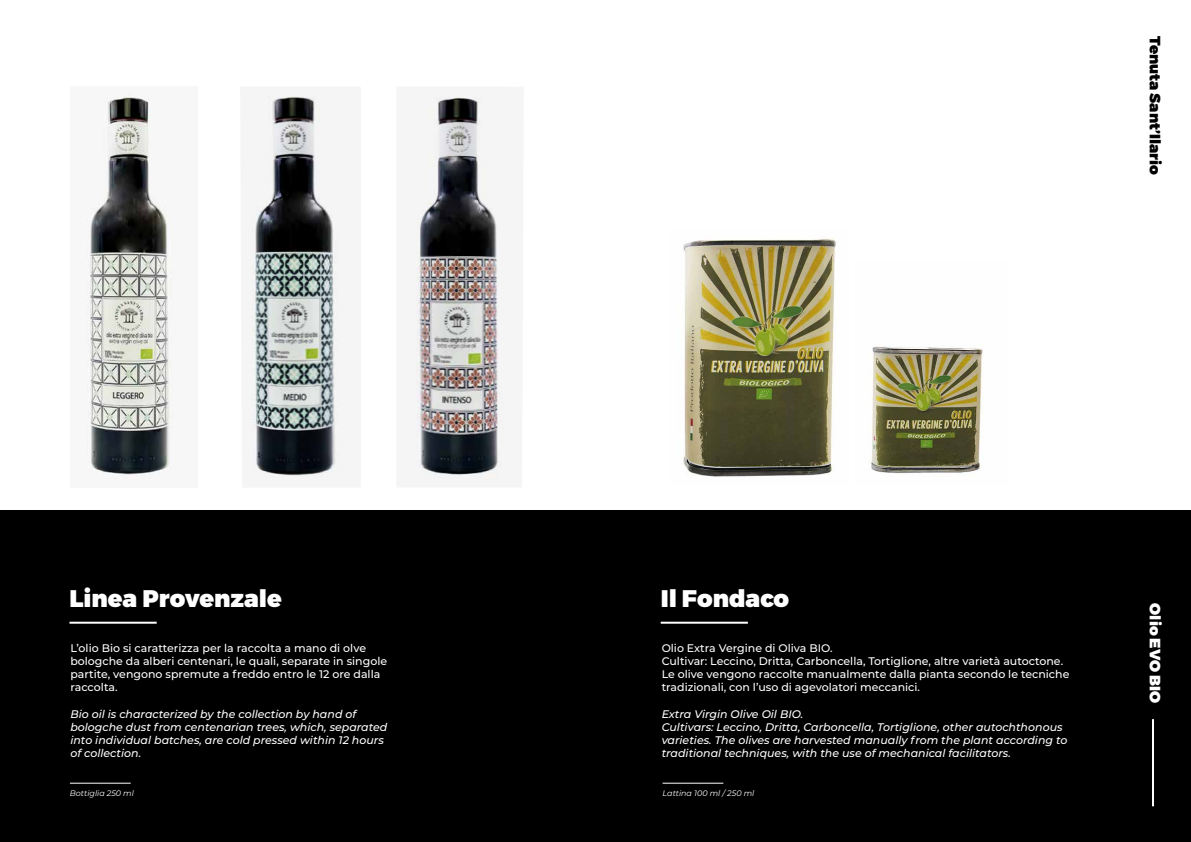
<style>
.page{position:relative;width:1191px;height:842px;background:#fff}
.page>*{position:absolute;margin:0;border:0;box-sizing:border-box;transform-origin:0 0}
.t1{font:900 24px "Montserrat";color:#fff}
.t2{font:900 15px "Montserrat";color:#000}
.t3{font:900 15px "Montserrat";color:#fff}
.t4{font:italic 500 11px/13.2px "Montserrat";color:#fff}
.t5{font:500 11px/13.2px "Montserrat";color:#fff}
.t6{font:italic 8px "Montserrat";color:#fff}
</style>
<div class="page">
<img style="left:86px;top:94px;width:87px;height:385px">
<img style="left:250px;top:94px;width:90px;height:384px">
<img style="left:415px;top:95px;width:89px;height:385px">
<div style="left:0;top:510px;width:1191px;height:332px;background:#000"></div>
<hr style="left:1152px;top:719px;width:2px;height:87px;background:#fff">
<hr style="left:660px;top:622px;width:88px;height:2px;background:#fff">
<hr style="left:69px;top:622px;width:88px;height:2px;background:#fff">
<img style="left:683px;top:238px;width:153px;height:239px">
<img style="left:870px;top:346px;width:113px;height:128px">
<hr style="left:70px;top:783px;width:61px;height:1px;background:#fff">
<hr style="left:662px;top:783px;width:61px;height:1px;background:#fff">
<h2 class="t2" style="left:1164px;top:36px;width:140px;rotate:90deg">Tenuta Sant’Ilario</h2>
<h1 class="t1" style="left:69px;top:584px;width:214px">Linea Provenzale</h1>
<h1 class="t1" style="left:660px;top:584px;width:130px">Il Fondaco</h1>
<p class="t5" style="left:661px;top:641px;width:409px">Olio Extra Vergine di Oliva BIO.<br>Cultivar: Leccino, Dritta, Carboncella, Tortiglione, altre varietà autoctone.<br>Le olive vengono raccolte manualmente dalla pianta secondo le tecniche tradizionali, con l’uso di agevolatori meccanici.</p>
<p class="t4" style="left:661px;top:707px;width:407px">Extra Virgin Olive Oil BIO.<br>Cultivars: Leccino, Dritta, Carboncella, Tortiglione, other autochthonous varieties. The olives are harvested manually from the plant according to traditional techniques, with the use of mechanical facilitators.</p>
<p class="t5" style="left:70px;top:641px;width:318px">L’olio Bio si caratterizza per la raccolta a mano di olve bologche da alberi centenari, le quali, separate in singole partite, vengono spremute a freddo entro le 12 ore dalla raccolta.</p>
<p class="t4" style="left:70px;top:707px;width:318px">Bio oil is characterized by the collection by hand of bologche dust from centenarian trees, which, separated into individual batches, are cold pressed within 12 hours of collection.</p>
<p class="t6" style="left:70px;top:787px;width:65px">Bottiglia 250 ml</p>
<p class="t6" style="left:662px;top:787px;width:93px">Lattina 100 ml / 250 ml</p>
<h2 class="t3" style="left:1164px;top:603px;width:101px;rotate:90deg">Olio EVO BIO</h2>
</div>
